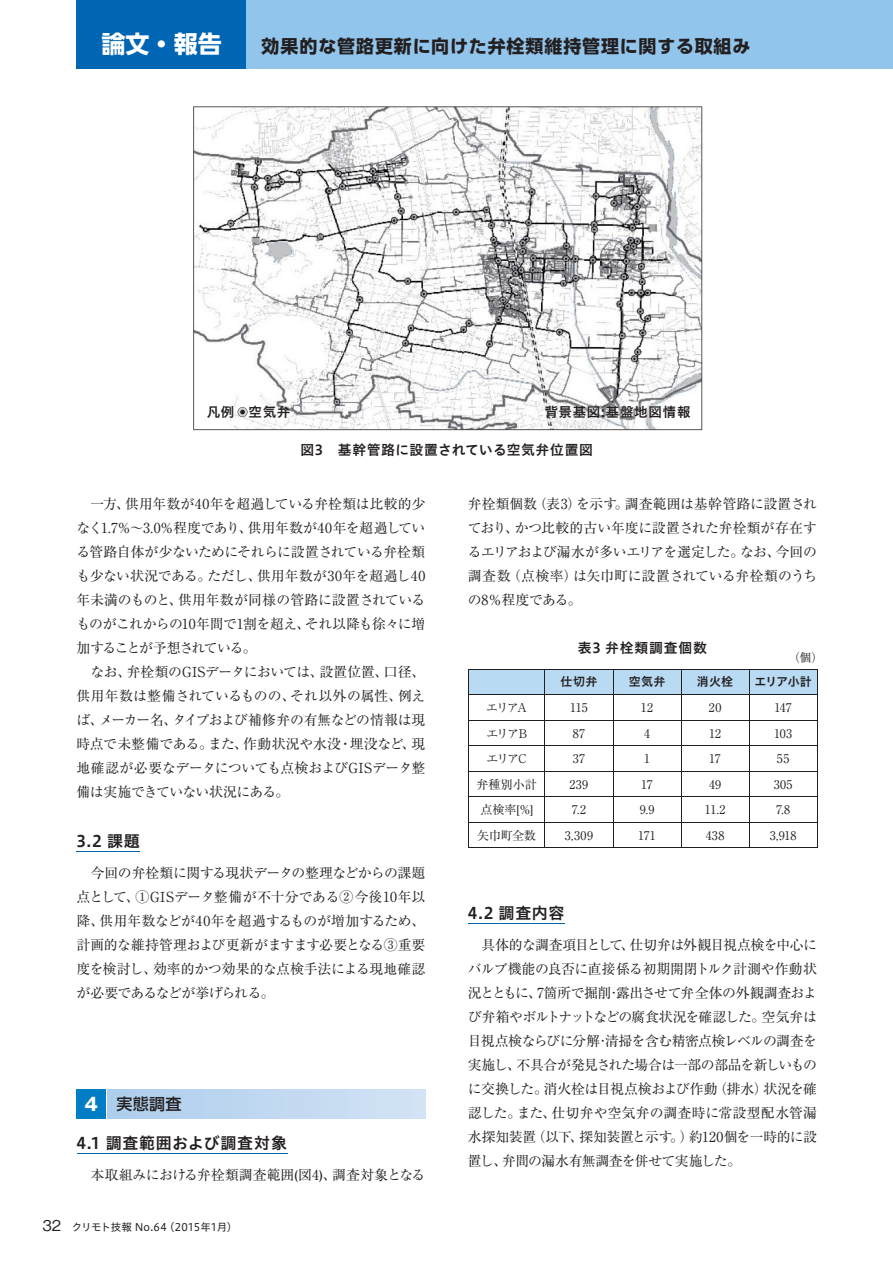
<style>
.page{position:relative;width:893px;height:1263px;background:#fff}
.page>*{position:absolute;margin:0;border:0;box-sizing:border-box;transform-origin:0 0}
.t1{font:24px "UD Shin Go Pro Bold 90 pv RKSJ H";color:#fff}
.t2{font:18px "UD Shin Go Pro Bold 90 pv RKSJ H";letter-spacing:.05em;color:#231f20}
.t3{font:15.9px "Hiragino UD Sans Std W6 90 pv RKSJ H";letter-spacing:.045em;color:#231f20}
.t4{font:15.9px "UD Shin Go Pro Medium 90 pv RKSJ H";color:#231f20}
.t5{font:13.8px/24px "Ryumin Pr 5 Regular 90 pv RKSJ H";letter-spacing:-.02em;color:#231f20;text-align:justify}
.t6{font:13.8px "Hiragino UD Sans Std W6 90 pv RKSJ H";letter-spacing:.045em;color:#231f20}
.t7{font:13.5px "Hiragino UD Sans Std W6 90 pv RKSJ H";letter-spacing:.055em;color:#231f20}
.t8{font:12px "Ryumin Pr 5 Regular 90 pv RKSJ H";letter-spacing:-.005em;color:#231f20}
.t9{font:12px "Hiragino UD Sans Std W6 90 pv RKSJ H";letter-spacing:.02em;color:#231f20}
.t10{font:10.5px "Hiragino UD Sans Std W4 90 pv RKSJ H";color:#231f20}
.s1{font-family:"Gothic MB101 Pr 5 Bold 90 pv RKSJ H";font-size:18px;color:#fff}
.s2{font-family:"Gothic BBB Pr 5 Medium 90 pv RKSJ H";font-size:14.85px}
</style>
<div class="page">
<div style="left:77px;top:0;width:170px;height:68px;background:#0066b3"></div>
<div style="left:247px;top:0;width:645px;height:68px;background:#92c5eb"></div>
<hr style="left:77px;top:851px;width:63px;height:1px;background:#0066b3">
<hr style="left:77px;top:1154px;width:210px;height:1px;background:#0066b3">
<div style="left:108px;top:1089px;width:317px;height:30px;background:linear-gradient(to right,#adcdec,#d3e3f5)"></div>
<div style="left:77px;top:1089px;width:29px;height:30px;background:#007dc5"></div>
<hr style="left:468px;top:923px;width:97px;height:1px;background:#0066b3">
<svg style="left:193px;top:106px;width:509px;height:324px"></svg>
<img style="left:538px;top:398px;width:159px;height:28px">
<img style="left:201px;top:399px;width:95px;height:26px">
<svg style="left:237px;top:407px;width:10px;height:10px"></svg>
<svg style="left:468px;top:669px;width:349px;height:178px"></svg>
<hr style="left:468px;top:847px;width:349px;height:1px;background:#231f20">
<h1 class="t1" style="left:102px;top:35px;width:121px">論文・報告</h1>
<h2 class="t2" style="left:261px;top:40px;width:490px">効果的な管路更新に向けた弁栓類維持管理に関する取組み</h2>
<p class="t7" style="left:207px;top:407px;width:85px">凡例　空気弁</p>
<p class="t7" style="left:544px;top:407px;width:147px">背景基図:基盤地図情報</p>
<p class="t6" style="left:300px;top:444px;width:294px">図3　基幹管路に設置されている空気弁位置図</p>
<p class="t5" style="left:77px;top:494px;width:350px;text-align:left">　一方、供用年数が40年を超過している弁栓類は比較的少なく1.7%～3.0%程度であり、供用年数が40年を超過している管路自体が少ないためにそれらに設置されている弁栓類も少ない状況である。ただし、供用年数が30年を超過し40年未満のものと、供用年数が同様の管路に設置されているものがこれからの10年間で1割を超え、それ以降も徐々に増加することが予想されている。<br>　なお、弁栓類のGISデータにおいては、設置位置、口径、供用年数は整備されているものの、それ以外の属性、例えば、メーカー名、タイプおよび補修弁の有無などの情報は現時点で未整備である。また、作動状況や水没・埋没など、現地確認が必要なデータについても点検およびGISデータ整備は実施できていない状況にある。</p>
<p class="t3" style="left:77px;top:835px;width:65px">3.2 課題</p>
<p class="t5" style="left:77px;top:862px;width:350px">　今回の弁栓類に関する現状データの整理などからの課題点として、①GISデータ整備が不十分である②今後10年以降、供用年数などが40年を超過するものが増加するため、計画的な維持管理および更新がますます必要となる③重要度を検討し、効率的かつ効果的な点検手法による現地確認が必要であるなどが挙げられる。</p>
<p class="t4" style="left:85px;top:1098px;width:98px"><span class="s1">4</span> 実態調査</p>
<p class="t3" style="left:77px;top:1138px;width:212px">4.1 調査範囲および調査対象</p>
<p class="t5" style="left:77px;top:1165px;width:350px">　本取組みにおける弁栓類調査範囲(図4)、調査対象となる</p>
<p class="t10" style="left:43px;top:1224px;width:196px"><span class="s2">32</span>　クリモト技報 No.64（2015年1月）</p>
<p class="t5" style="left:468px;top:494px;width:350px">弁栓類個数（表3）を示す。調査範囲は基幹管路に設置されており、かつ比較的古い年度に設置された弁栓類が存在するエリアおよび漏水が多いエリアを選定した。なお、今回の調査数（点検率）は矢巾町に設置されている弁栓類のうちの8％程度である。</p>
<p class="t6" style="left:577px;top:643px;width:131px">表3 弁栓類調査個数</p>
<p class="t8" style="left:788px;top:653px;width:37px">（個）</p>
<p class="t9" style="left:560px;top:677px;width:38px">仕切弁</p>
<p class="t9" style="left:628px;top:677px;width:38px">空気弁</p>
<p class="t9" style="left:697px;top:677px;width:38px">消火栓</p>
<p class="t9" style="left:754px;top:677px;width:59px">エリア小計</p>
<p class="t8" style="left:486px;top:703px;width:42px">エリアA</p>
<p class="t8" style="left:570px;top:703px;width:19px">115</p>
<p class="t8" style="left:641px;top:703px;width:14px">12</p>
<p class="t8" style="left:708px;top:703px;width:14px">20</p>
<p class="t8" style="left:774px;top:703px;width:19px">147</p>
<p class="t8" style="left:486px;top:728px;width:42px">エリアB</p>
<p class="t8" style="left:573px;top:728px;width:14px">87</p>
<p class="t8" style="left:644px;top:728px;width:7px">4</p>
<p class="t8" style="left:709px;top:728px;width:14px">12</p>
<p class="t8" style="left:774px;top:728px;width:20px">103</p>
<p class="t8" style="left:486px;top:754px;width:42px">エリアC</p>
<p class="t8" style="left:572px;top:754px;width:14px">37</p>
<p class="t8" style="left:644px;top:754px;width:7px">1</p>
<p class="t8" style="left:709px;top:754px;width:13px">17</p>
<p class="t8" style="left:777px;top:754px;width:14px">55</p>
<p class="t8" style="left:476px;top:780px;width:62px">弁種別小計</p>
<p class="t8" style="left:569px;top:780px;width:20px">239</p>
<p class="t8" style="left:641px;top:780px;width:13px">17</p>
<p class="t8" style="left:709px;top:780px;width:14px">49</p>
<p class="t8" style="left:773px;top:780px;width:20px">305</p>
<p class="t8" style="left:480px;top:805px;width:54px">点検率[%]</p>
<p class="t8" style="left:571px;top:805px;width:16px">7.2</p>
<p class="t8" style="left:639px;top:805px;width:16px">9.9</p>
<p class="t8" style="left:704px;top:805px;width:22px">11.2</p>
<p class="t8" style="left:776px;top:805px;width:16px">7.8</p>
<p class="t8" style="left:477px;top:831px;width:60px">矢巾町全数</p>
<p class="t8" style="left:565px;top:831px;width:30px">3,309</p>
<p class="t8" style="left:638px;top:831px;width:19px">171</p>
<p class="t8" style="left:705px;top:831px;width:20px">438</p>
<p class="t8" style="left:769px;top:831px;width:28px">3,918</p>
<p class="t3" style="left:468px;top:907px;width:98px">4.2 調査内容</p>
<p class="t5" style="left:468px;top:934px;width:350px">　具体的な調査項目として、仕切弁は外観目視点検を中心にバルブ機能の良否に直接係る初期開閉トルク計測や作動状況とともに、7箇所で掘削･露出させて弁全体の外観調査および弁箱やボルトナットなどの腐食状況を確認した。空気弁は目視点検ならびに分解･清掃を含む精密点検レベルの調査を実施し、不具合が発見された場合は一部の部品を新しいものに交換した。消火栓は目視点検および作動（排水）状況を確認した。また、仕切弁や空気弁の調査時に常設型配水管漏水探知装置（以下、探知装置と示す。）約120個を一時的に設置し、弁間の漏水有無調査を併せて実施した。</p>
</div>
